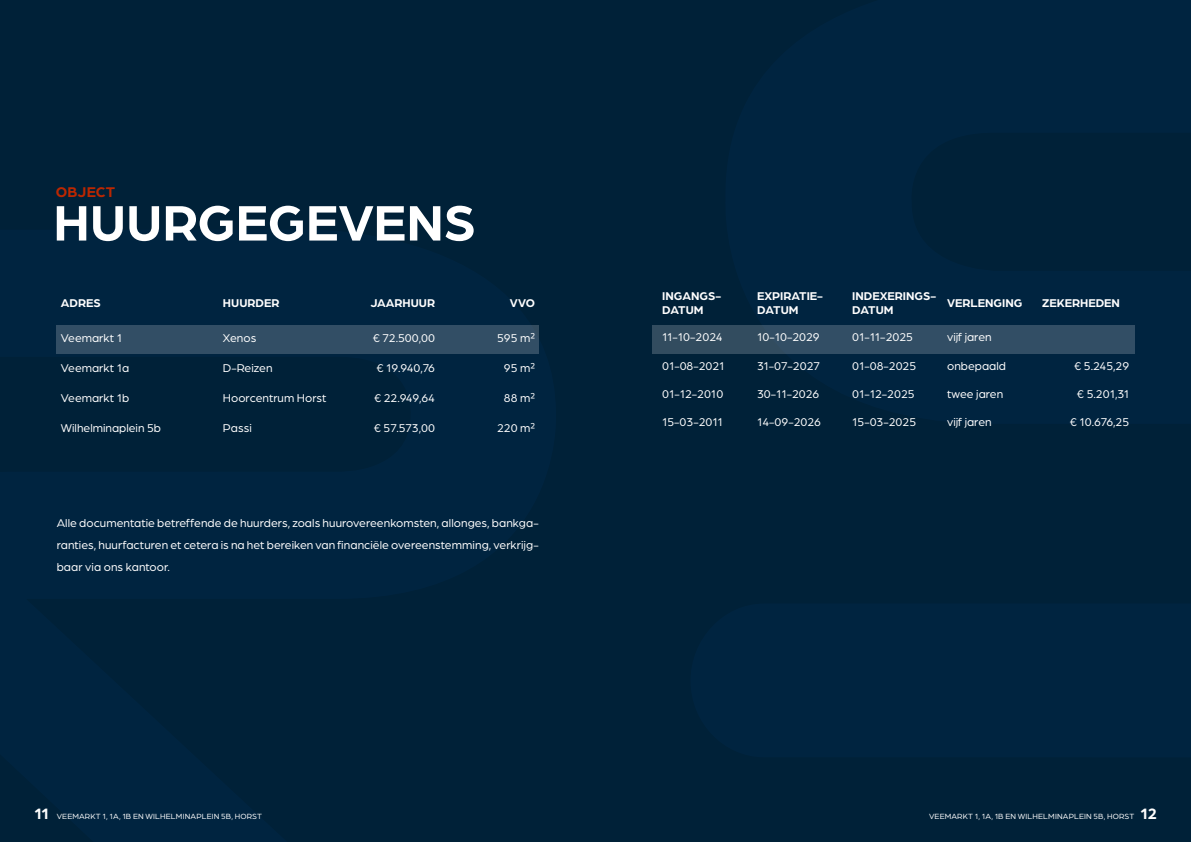
<style>
.page{position:relative;width:1191px;height:842px;background:#002138}
.page>*{position:absolute;margin:0;border:0;box-sizing:border-box;transform-origin:0 0}
.Koppen_groot_wit{font:700 53px "Arboria";letter-spacing:-.005em;color:#fff}
.Kopjes_klein_rood{font:700 15px "Arboria";letter-spacing:.01em;color:#bc2701}
.Broodtekst_wit{font:12px/22px "Arboria";color:#fff;text-align:justify}
.t1{font:700 12px "Arboria";color:#fff}
.t2{font:8px "Arboria";letter-spacing:.02em;color:#fff}
.s1{font-weight:700;font-size:16px}
</style>
<div class="page">
<div style="left:57px;top:325px;width:482px;height:28px;background:#324e65"></div>
<div style="left:652px;top:325px;width:482px;height:28px;background:#324e65"></div>
<p class="Kopjes_klein_rood" style="left:56px;top:181px;width:61px">OBJECT</p>
<p class="Koppen_groot_wit" style="left:53px;top:186px;width:424px">HUURGEGEVENS</p>
<p class="t1" style="left:61px;top:295px;width:41px">ADRES</p>
<p class="t1" style="left:223px;top:295px;width:58px">HUURDER</p>
<p class="t1" style="left:370px;top:295px;width:66px">JAARHUUR</p>
<p class="t1" style="left:510px;top:295px;width:27px">VVO</p>
<p class="Broodtekst_wit" style="left:61px;top:327px;width:63px">Veemarkt 1</p>
<p class="Broodtekst_wit" style="left:223px;top:327px;width:35px">Xenos</p>
<p class="Broodtekst_wit" style="left:373px;top:327px;width:64px">€ 72.500,00</p>
<p class="Broodtekst_wit" style="left:497px;top:327px;width:39px">595 m²</p>
<p class="Broodtekst_wit" style="left:61px;top:357px;width:70px">Veemarkt 1a</p>
<p class="Broodtekst_wit" style="left:223px;top:357px;width:51px">D-Reizen</p>
<p class="Broodtekst_wit" style="left:376px;top:357px;width:60px">€ 19.940,76</p>
<p class="Broodtekst_wit" style="left:504px;top:357px;width:33px">95 m²</p>
<p class="Broodtekst_wit" style="left:61px;top:387px;width:70px">Veemarkt 1b</p>
<p class="Broodtekst_wit" style="left:223px;top:387px;width:105px">Hoorcentrum Horst</p>
<p class="Broodtekst_wit" style="left:374px;top:387px;width:62px">€ 22.949,64</p>
<p class="Broodtekst_wit" style="left:504px;top:387px;width:33px">88 m²</p>
<p class="Broodtekst_wit" style="left:61px;top:417px;width:102px">Wilhelminaplein 5b</p>
<p class="Broodtekst_wit" style="left:223px;top:417px;width:30px">Passi</p>
<p class="Broodtekst_wit" style="left:374px;top:417px;width:63px">€ 57.573,00</p>
<p class="Broodtekst_wit" style="left:497px;top:417px;width:40px">220 m²</p>
<p class="Broodtekst_wit" style="left:57px;top:511px;width:483px">Alle documentatie betreffende de huurders, zoals huurovereenkomsten, allonges, bankga&shy;ranties, huurfacturen et cetera is na het bereiken van financiële overeenstemming, verkrijg&shy;baar via ons kantoor.</p>
<p class="t1" style="left:662px;top:288px;width:61px">INGANGS-</p>
<p class="t1" style="left:662px;top:302px;width:43px">DATUM</p>
<p class="t1" style="left:757px;top:288px;width:67px">EXPIRATIE-</p>
<p class="t1" style="left:757px;top:302px;width:43px">DATUM</p>
<p class="t1" style="left:852px;top:288px;width:86px">INDEXERINGS-</p>
<p class="t1" style="left:852px;top:302px;width:43px">DATUM</p>
<p class="t1" style="left:947px;top:295px;width:77px">VERLENGING</p>
<p class="t1" style="left:1042px;top:295px;width:79px">ZEKERHEDEN</p>
<p class="Broodtekst_wit" style="left:662px;top:326px;width:62px">11-10-2024</p>
<p class="Broodtekst_wit" style="left:757px;top:326px;width:64px">10-10-2029</p>
<p class="Broodtekst_wit" style="left:852px;top:326px;width:62px">01-11-2025</p>
<p class="Broodtekst_wit" style="left:947px;top:326px;width:46px">vijf jaren</p>
<p class="Broodtekst_wit" style="left:662px;top:354px;width:64px">01-08-2021</p>
<p class="Broodtekst_wit" style="left:757px;top:354px;width:64px">31-07-2027</p>
<p class="Broodtekst_wit" style="left:852px;top:354px;width:66px">01-08-2025</p>
<p class="Broodtekst_wit" style="left:947px;top:354px;width:60px">onbepaald</p>
<p class="Broodtekst_wit" style="left:1074px;top:354px;width:57px">€ 5.245,29</p>
<p class="Broodtekst_wit" style="left:662px;top:382px;width:63px">01-12-2010</p>
<p class="Broodtekst_wit" style="left:757px;top:382px;width:64px">30-11-2026</p>
<p class="Broodtekst_wit" style="left:852px;top:382px;width:64px">01-12-2025</p>
<p class="Broodtekst_wit" style="left:947px;top:382px;width:58px">twee jaren</p>
<p class="Broodtekst_wit" style="left:1077px;top:382px;width:54px">€ 5.201,31</p>
<p class="Broodtekst_wit" style="left:662px;top:410px;width:62px">15-03-2011</p>
<p class="Broodtekst_wit" style="left:757px;top:410px;width:65px">14-09-2026</p>
<p class="Broodtekst_wit" style="left:852px;top:410px;width:65px">15-03-2025</p>
<p class="Broodtekst_wit" style="left:947px;top:410px;width:46px">vijf jaren</p>
<p class="Broodtekst_wit" style="left:1069px;top:410px;width:61px">€ 10.676,25</p>
<p class="t2" style="left:34px;top:811px;width:229px"><span class="s1">11</span> VEEMARKT 1, 1A, 1B EN WILHELMINAPLEIN 5B, HORST</p>
<p class="t2" style="left:929px;top:811px;width:229px">VEEMARKT 1, 1A, 1B EN WILHELMINAPLEIN 5B, HORST <span class="s1">12</span></p>
</div>
